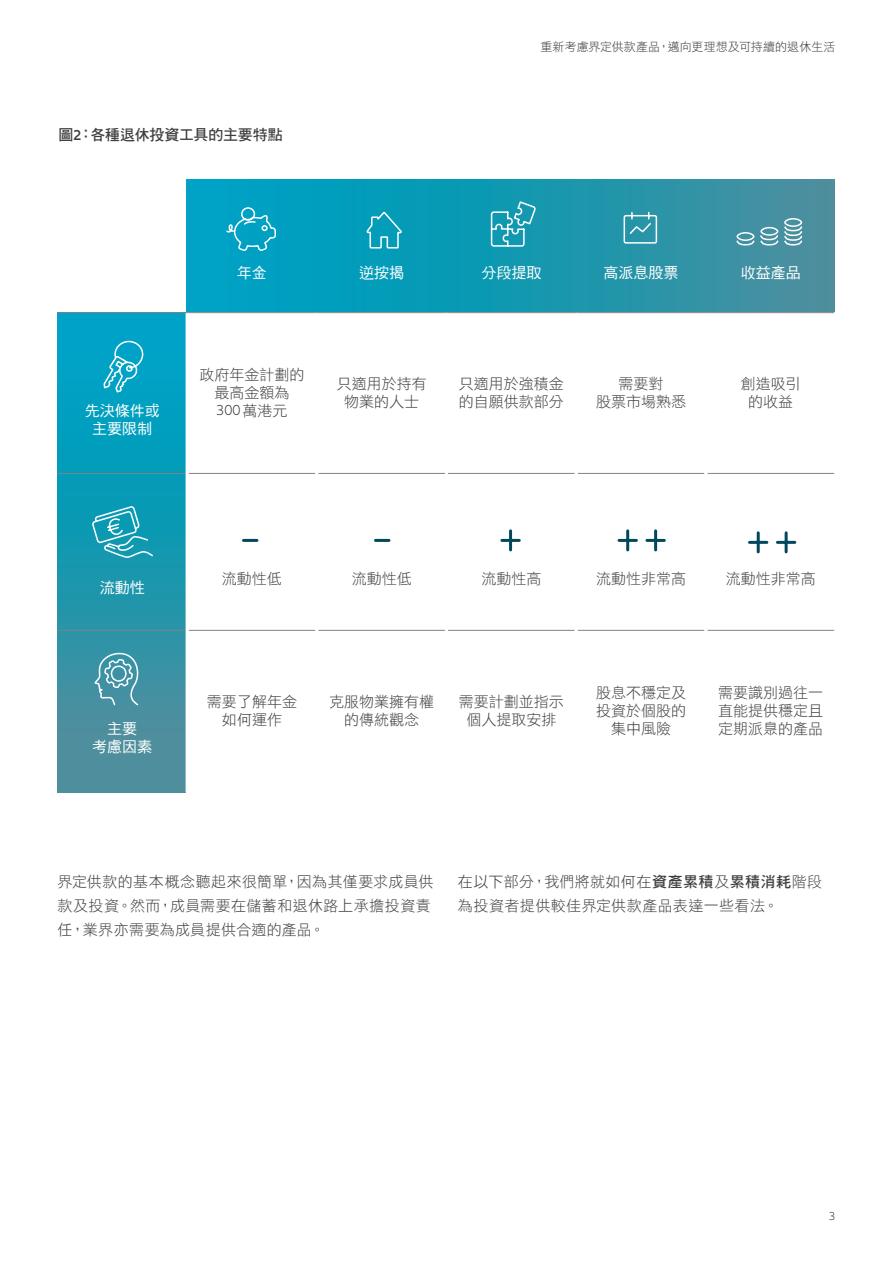
<style>
.page{position:relative;width:893px;height:1263px;background:#fff}
.page>*{position:absolute;margin:0;border:0;box-sizing:border-box;transform-origin:0 0}
.t1{font:15px/18px "DF Hei HK W3";color:#3e3e3f;text-align:center}
.t2{font:15px/24px "DF Hei HK W3";letter-spacing:.025em;color:#3e3e3f}
.t3{font:15px/18px "DF Hei HK W5";color:#fff;text-align:center}
.t4{font:15px "DF Hei HK W7";letter-spacing:-.015em;color:#3e3e3f}
.t5{font:300 15px "Allianz Neo";color:#3e3e3f}
.t6{font:12px "DF Hei HK W3";letter-spacing:.005em;color:#3e3e3f}
.t7{font:300 12px "Allianz Neo";color:#3e3e3f}
.s1{font-family:"Allianz Neo";font-weight:600}
.s2{font-family:"DF Hei HK W3";font-weight:400}
.s3{font-family:"DF Hei HK W7"}
</style>
<div class="page">
<div style="left:57px;top:313px;width:128px;height:479px;background:linear-gradient(to bottom,#00a4c9,#4f8c98)"></div>
<div style="left:186px;top:179px;width:649px;height:133px;background:linear-gradient(to right,#00a2c6,#458e9d)"></div>
<hr style="left:57px;top:630px;width:129px;height:1px;background:#808285">
<hr style="left:189px;top:630px;width:126px;height:1px;background:#808285">
<hr style="left:318px;top:630px;width:127px;height:1px;background:#808285">
<hr style="left:448px;top:630px;width:127px;height:1px;background:#808285">
<hr style="left:578px;top:630px;width:126px;height:1px;background:#808285">
<hr style="left:707px;top:630px;width:127px;height:1px;background:#808285">
<hr style="left:57px;top:473px;width:129px;height:1px;background:#808285">
<hr style="left:189px;top:473px;width:126px;height:1px;background:#808285">
<hr style="left:318px;top:473px;width:127px;height:1px;background:#808285">
<hr style="left:448px;top:473px;width:127px;height:1px;background:#808285">
<hr style="left:578px;top:473px;width:126px;height:1px;background:#808285">
<hr style="left:707px;top:473px;width:127px;height:1px;background:#808285">
<hr style="left:57px;top:312px;width:130px;height:1px;background:#808285">
<hr style="left:187px;top:312px;width:130px;height:1px;background:#808285">
<hr style="left:317px;top:312px;width:129px;height:1px;background:#808285">
<hr style="left:446px;top:312px;width:130px;height:1px;background:#808285">
<hr style="left:576px;top:312px;width:130px;height:1px;background:#808285">
<hr style="left:706px;top:312px;width:128px;height:1px;background:#808285">
<svg style="left:103px;top:340px;width:41px;height:54px;background:#2bb1cf"></svg>
<svg style="left:92px;top:506px;width:62px;height:53px;background:#35a9be"></svg>
<hr style="left:243px;top:539px;width:14px;height:3px;background:#01485d">
<hr style="left:375px;top:539px;width:14px;height:3px;background:#01485d">
<hr style="left:509px;top:531px;width:3px;height:19px;background:#01485d">
<hr style="left:502px;top:539px;width:17px;height:3px;background:#01485d">
<hr style="left:626px;top:531px;width:3px;height:19px;background:#01485d">
<hr style="left:619px;top:539px;width:17px;height:3px;background:#01485d">
<hr style="left:654px;top:531px;width:3px;height:19px;background:#01485d">
<hr style="left:647px;top:539px;width:17px;height:3px;background:#01485d">
<hr style="left:757px;top:533px;width:3px;height:19px;background:#01485d">
<hr style="left:749px;top:541px;width:18px;height:3px;background:#01485d">
<hr style="left:785px;top:533px;width:3px;height:19px;background:#01485d">
<hr style="left:777px;top:541px;width:18px;height:3px;background:#01485d">
<svg style="left:225px;top:206px;width:52px;height:46px;background:#22adca"></svg>
<svg style="left:365px;top:211px;width:37px;height:38px"></svg>
<svg style="left:623px;top:211px;width:35px;height:33px"></svg>
<svg style="left:736px;top:226px;width:67px;height:20px"></svg>
<div style="left:760px;top:227px;width:18px;height:9px;border:2px solid #fff;border-radius:50%"></div>
<div style="left:736px;top:232px;width:18px;height:9px;border:2px solid #fff;border-radius:50%"></div>
<div style="left:784px;top:218px;width:18px;height:9px;border:2px solid #fff;border-radius:50%"></div>
<svg style="left:95px;top:652px;width:44px;height:54px;background:#61a5b4"></svg>
<svg style="left:490px;top:200px;width:47px;height:47px;background:#3caabe"></svg>
<p class="t4" style="left:59px;top:126px;width:226px">圖<span class="s1">2</span>：各種退休投資工具的主要特點</p>
<p class="t6" style="left:540px;top:41px;width:297px">重新考慮界定供款產品，邁向更理想及可持續的退休生活</p>
<p class="t3" style="left:85px;top:401px;width:76px">先決條件或主要限制</p>
<p class="t3" style="left:237px;top:264px;width:31px">年金</p>
<p class="t3" style="left:359px;top:264px;width:46px">逆按揭</p>
<p class="t3" style="left:481px;top:264px;width:61px">分段提取</p>
<p class="t3" style="left:604px;top:264px;width:76px">高派息股票</p>
<p class="t3" style="left:741px;top:264px;width:61px">收益產品</p>
<p class="t1" style="left:199px;top:365px;width:106px">政府年金計劃的最高金額為</p>
<p class="t5" style="left:216px;top:402px;width:72px">300<span class="s2">萬港元</span></p>
<p class="t1" style="left:337px;top:374px;width:91px">只適用於持有物業的人士</p>
<p class="t1" style="left:459px;top:374px;width:106px;text-align:left">只適用於強積金的自願供款部分</p>
<p class="t1" style="left:596px;top:374px;width:91px">需要對<br>股票市場熟悉</p>
<p class="t1" style="left:741px;top:374px;width:61px">創造吸引的收益</p>
<p class="t3" style="left:100px;top:578px;width:46px">流動性</p>
<p class="t3" style="left:92px;top:720px;width:61px">主要<br>考慮因素</p>
<p class="t1" style="left:222px;top:569px;width:61px">流動性低</p>
<p class="t1" style="left:352px;top:569px;width:61px">流動性低</p>
<p class="t1" style="left:481px;top:569px;width:61px">流動性高</p>
<p class="t1" style="left:596px;top:569px;width:91px">流動性非常高</p>
<p class="t1" style="left:726px;top:569px;width:91px">流動性非常高</p>
<p class="t1" style="left:207px;top:692px;width:91px">需要了解年金如何運作</p>
<p class="t1" style="left:329px;top:692px;width:106px">克服物業擁有權的傳統觀念</p>
<p class="t1" style="left:459px;top:692px;width:106px">需要計劃並指示個人提取安排</p>
<p class="t1" style="left:596px;top:683px;width:91px">股息不穩定及投資於個股的集中風險</p>
<p class="t1" style="left:718px;top:683px;width:106px;text-align:justify">需要識別過往一直能提供穩定且定期派臮的產品</p>
<p class="t2" style="left:57px;top:870px;width:378px">界定供款的基本概念聽起來很簡單，因為其僅要求成員供款及投資。然而，成員需要在儲蓄和退休路上承擔投資責任，業界亦需要為成員提供合適的產品。</p>
<p class="t2" style="left:458px;top:870px;width:366px">在以下部分，我們將就如何在<span class="s3">資產累積</span>及<span class="s3">累積消耗</span>階段為投資者提供較佳界定供款產品表達一些看法。</p>
<p class="t7" style="left:829px;top:1210px;width:8px">3</p>
</div>
